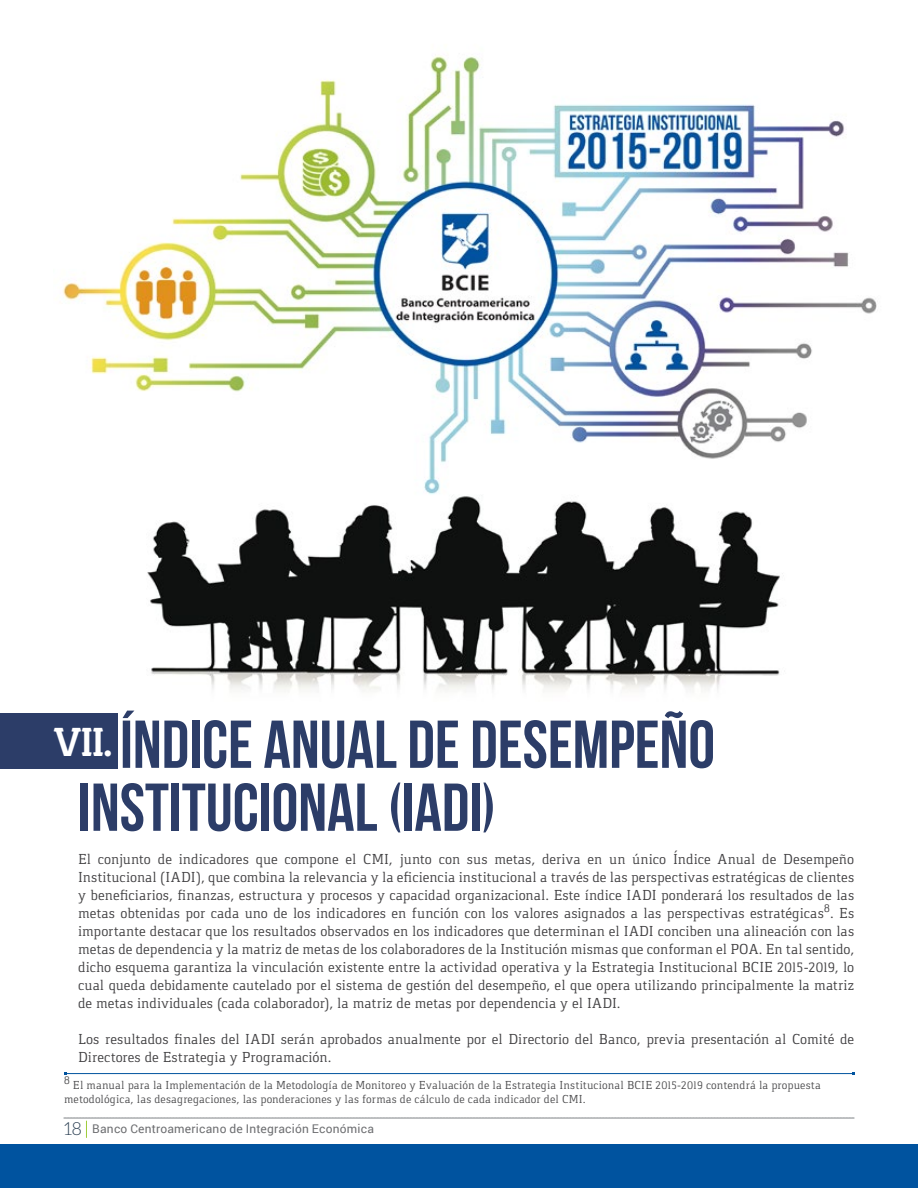
<style>
.page{position:relative;width:918px;height:1188px;background:#fff}
.page>*{position:absolute;margin:0;border:0;box-sizing:border-box;transform-origin:0 0}
.t1{font:67.5px "Bebas Neue";color:#2c3d68}
.t2{font:15px/18px "Gaspar";color:#414042;text-align:justify}
.t3{font:12px/14.4px "Gaspar";letter-spacing:.01em;color:#4d4d4f}
.t4{font:12px "Roboto";letter-spacing:.02em;color:#6d6e71}
.s1{font-family:"DIN Condensed";font-weight:700;font-size:61.5px}
.s2{font-family:"Aleo";font-weight:300;font-size:18px;color:#2e4255}
</style>
<div class="page">
<svg style="left:64px;top:1117px;width:790px;height:21px"></svg>
<div style="left:0;top:1144px;width:918px;height:44px;background:#00539f"></div>
<img style="left:63px;top:55px;width:814px;height:636px">
<div style="left:0;top:714px;width:117px;height:55px;background:#2c3d68"></div>
<hr style="left:66px;top:1073px;width:787px;height:1px;background:#00539f">
<h1 class="t1" style="left:53px;top:707px;width:663px"><sup>VII.</sup> ÍNDICE ANUAL DE DESEMPEÑO</h1>
<h1 class="t1" style="left:78px;top:770px;width:419px">INSTITUCIONAL <span class="s1">(</span>IADI<span class="s1">)</span></h1>
<p class="t2" style="left:78px;top:850px;width:778px">El conjunto de indicadores que compone el CMI, junto con sus metas, deriva en un único Índice Anual de Desempeño Institucional (IADI), que combina la relevancia y la eficiencia institucional a través de las perspectivas estratégicas de clientes y beneficiarios, finanzas, estructura y procesos y capacidad organizacional. Este índice IADI ponderará los resultados de las metas obtenidas por cada uno de los indicadores en función con los valores asignados a las perspectivas estratégicas<sup>8</sup>. Es importante destacar que los resultados observados en los indicadores que determinan el IADI conciben una alineación con las metas de dependencia y la matriz de metas de los colaboradores de la Institución mismas que conforman el POA. En tal sentido, dicho esquema garantiza la vinculación existente entre la actividad operativa y la Estrategia Institucional BCIE 2015-2019, lo cual queda debidamente cautelado por el sistema de gestión del desempeño, el que opera utilizando principalmente la matriz de metas individuales (cada colaborador), la matriz de metas por dependencia y el IADI.</p>
<p class="t2" style="left:78px;top:1030px;width:778px">Los resultados finales del IADI serán aprobados anualmente por el Directorio del Banco, previa presentación al Comité de<br>Directores de Estrategia y Programación.</p>
<p class="t3" style="left:64px;top:1078px;width:758px">8 El manual para la Implementación de la Metodología de Monitoreo y Evaluación de la Estrategia Institucional BCIE 2015-2019 contendrá la propuesta metodológica, las desagregaciones, las ponderaciones y las formas de cálculo de cada indicador del CMI.</p>
<p class="t4" style="left:64px;top:1121px;width:311px"><span class="s2">18</span> Banco Centroamericano de Integración Económica</p>
</div>
